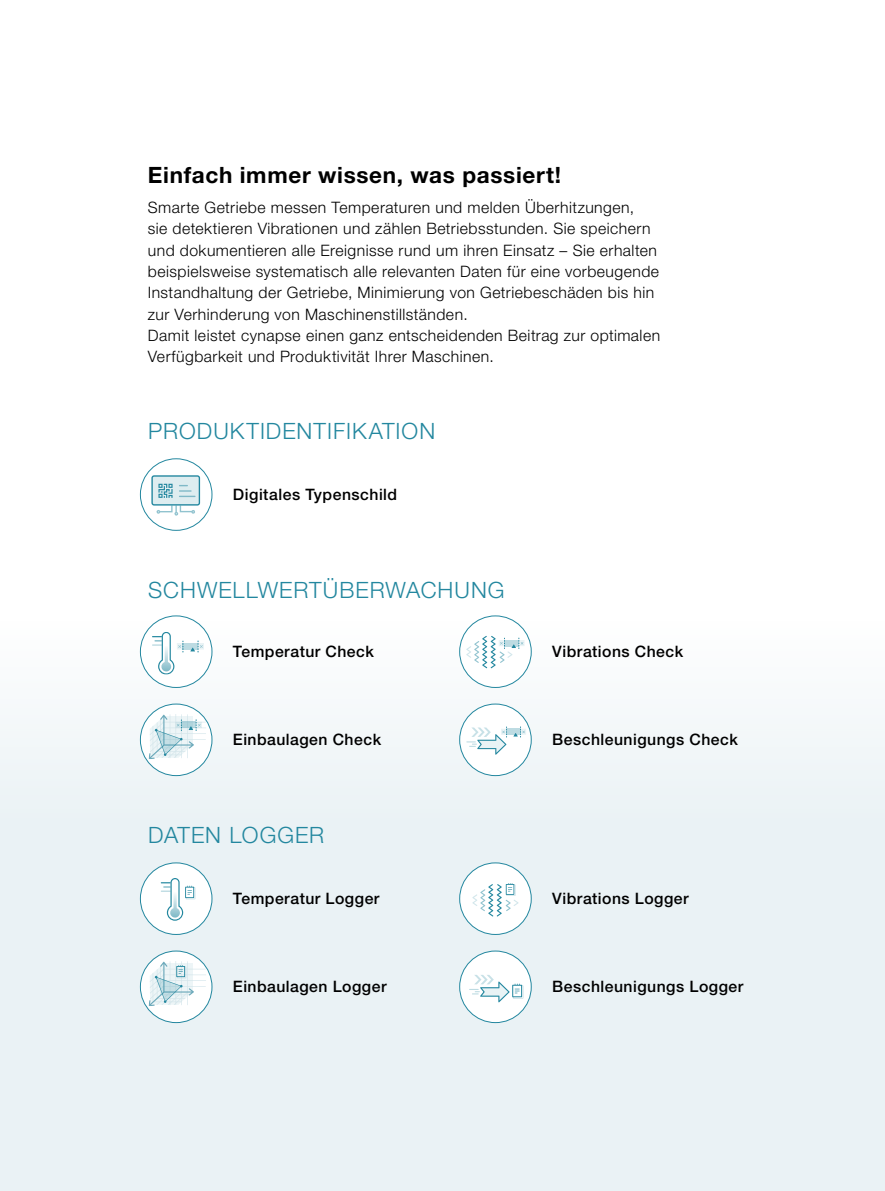
<style>
.page{position:relative;width:885px;height:1191px;background:#fff}
.page>*{position:absolute;margin:0;border:0;box-sizing:border-box;transform-origin:0 0}
.Subline_HN_75_bold{font:300 22.5px "Helvetica Neue LT Std";letter-spacing:.045em;color:#23879f}
.Subline_HN_75_bold-2{font:700 22.5px "Helvetica Neue LT Std";letter-spacing:.03em;color:#000}
.Fließtext_HN_45_ligh{font:300 15.75px/21.3px "Helvetica Neue LT Std";letter-spacing:.03em;color:#000}
.Fließtext_HN_45_ligh-2{font:500 15.75px "Helvetica Neue LT Std";letter-spacing:.03em;color:#000}
</style>
<div class="page">
<div style="left:0;top:621px;width:884px;height:570px;background:#eaf2f5"></div>
<svg style="left:151px;top:475px;width:49px;height:40px"></svg>
<div style="left:140px;top:458px;width:72px;height:73px;border:1px solid #23879f;border-radius:50%"></div>
<div style="left:140px;top:616px;width:72px;height:71px;background:#fff;border-radius:50%"></div>
<svg style="left:152px;top:632px;width:52px;height:42px"></svg>
<div style="left:140px;top:615px;width:72px;height:73px;border:1px solid #23879f;border-radius:50%"></div>
<div style="left:140px;top:704px;width:72px;height:71px;background:#fff;border-radius:50%"></div>
<div style="left:149px;top:714px;width:57px;height:45px;background:#fff"></div>
<hr style="left:162px;top:722px;width:44px;height:1px;background:#d5e6eb">
<hr style="left:162px;top:727px;width:44px;height:1px;background:#d5e6eb">
<hr style="left:162px;top:733px;width:44px;height:1px;background:#d5e6eb">
<hr style="left:162px;top:739px;width:44px;height:1px;background:#d5e6eb">
<svg style="left:149px;top:714px;width:53px;height:45px"></svg>
<div style="left:140px;top:703px;width:72px;height:73px;border:1px solid #23879f;border-radius:50%"></div>
<div style="left:459px;top:704px;width:72px;height:71px;background:#fff;border-radius:50%"></div>
<svg style="left:466px;top:726px;width:60px;height:28px"></svg>
<div style="left:459px;top:703px;width:72px;height:73px;border:1px solid #23879f;border-radius:50%"></div>
<div style="left:459px;top:616px;width:72px;height:71px;background:#fff;border-radius:50%"></div>
<svg style="left:466px;top:636px;width:58px;height:32px"></svg>
<div style="left:459px;top:615px;width:72px;height:73px;border:1px solid #23879f;border-radius:50%"></div>
<div style="left:140px;top:863px;width:72px;height:71px;background:#fff;border-radius:50%"></div>
<svg style="left:161px;top:878px;width:34px;height:42px"></svg>
<div style="left:140px;top:862px;width:72px;height:72px;border:1px solid #23879f;border-radius:50%"></div>
<div style="left:140px;top:951px;width:72px;height:71px;background:#fff;border-radius:50%"></div>
<div style="left:149px;top:961px;width:57px;height:45px;background:#fff"></div>
<hr style="left:162px;top:968px;width:44px;height:1px;background:#d5e6eb">
<hr style="left:162px;top:974px;width:44px;height:1px;background:#d5e6eb">
<hr style="left:162px;top:980px;width:44px;height:1px;background:#d5e6eb">
<hr style="left:162px;top:986px;width:44px;height:1px;background:#d5e6eb">
<svg style="left:149px;top:961px;width:45px;height:45px"></svg>
<div style="left:140px;top:950px;width:72px;height:73px;border:1px solid #23879f;border-radius:50%"></div>
<div style="left:459px;top:951px;width:72px;height:71px;background:#fff;border-radius:50%"></div>
<svg style="left:469px;top:975px;width:54px;height:27px"></svg>
<div style="left:459px;top:950px;width:72px;height:73px;border:1px solid #23879f;border-radius:50%"></div>
<div style="left:459px;top:863px;width:72px;height:71px;background:#fff;border-radius:50%"></div>
<svg style="left:472px;top:883px;width:46px;height:33px"></svg>
<div style="left:459px;top:862px;width:72px;height:72px;border:1px solid #23879f;border-radius:50%"></div>
<p class="Subline_HN_75_bold-2" style="left:148px;top:161px;width:415px">Einfach immer wissen, was passiert!</p>
<p class="Fließtext_HN_45_ligh" style="left:148px;top:196px;width:512px">Smarte Getriebe messen Temperaturen und melden Überhitzungen,<br>sie detektieren Vibrationen und zählen Betriebsstunden. Sie speichern und dokumentieren alle Ereignisse rund um ihren Einsatz – Sie erhalten beispielsweise systematisch alle relevanten Daten für eine vorbeugende Instandhaltung der Getriebe, Minimierung von Getriebeschäden bis hin zur Verhinderung von Maschinenstillständen.</p>
<p class="Fließtext_HN_45_ligh" style="left:148px;top:324px;width:514px">Damit leistet cynapse einen ganz entscheidenden Beitrag zur optimalen<br>Verfügbarkeit und Produktivität Ihrer Maschinen.</p>
<p class="Subline_HN_75_bold" style="left:148px;top:417px;width:288px">PRODUKTIDENTIFIKATION</p>
<p class="Fließtext_HN_45_ligh-2" style="left:233px;top:485px;width:166px">Digitales Typenschild</p>
<p class="Subline_HN_75_bold" style="left:148px;top:576px;width:358px">SCHWELLWERTÜBERWACHUNG</p>
<p class="Fließtext_HN_45_ligh-2" style="left:233px;top:642px;width:142px">Temperatur Check</p>
<p class="Fließtext_HN_45_ligh-2" style="left:552px;top:642px;width:132px">Vibrations Check</p>
<p class="Fließtext_HN_45_ligh-2" style="left:233px;top:730px;width:150px">Einbaulagen Check</p>
<p class="Fließtext_HN_45_ligh-2" style="left:552px;top:730px;width:187px">Beschleunigungs Check</p>
<p class="Subline_HN_75_bold" style="left:148px;top:821px;width:177px">DATEN LOGGER</p>
<p class="Fließtext_HN_45_ligh-2" style="left:233px;top:889px;width:148px">Temperatur Logger</p>
<p class="Fließtext_HN_45_ligh-2" style="left:552px;top:889px;width:138px">Vibrations Logger</p>
<p class="Fließtext_HN_45_ligh-2" style="left:233px;top:977px;width:155px">Einbaulagen Logger</p>
<p class="Fließtext_HN_45_ligh-2" style="left:552px;top:977px;width:193px">Beschleunigungs Logger</p>
</div>
